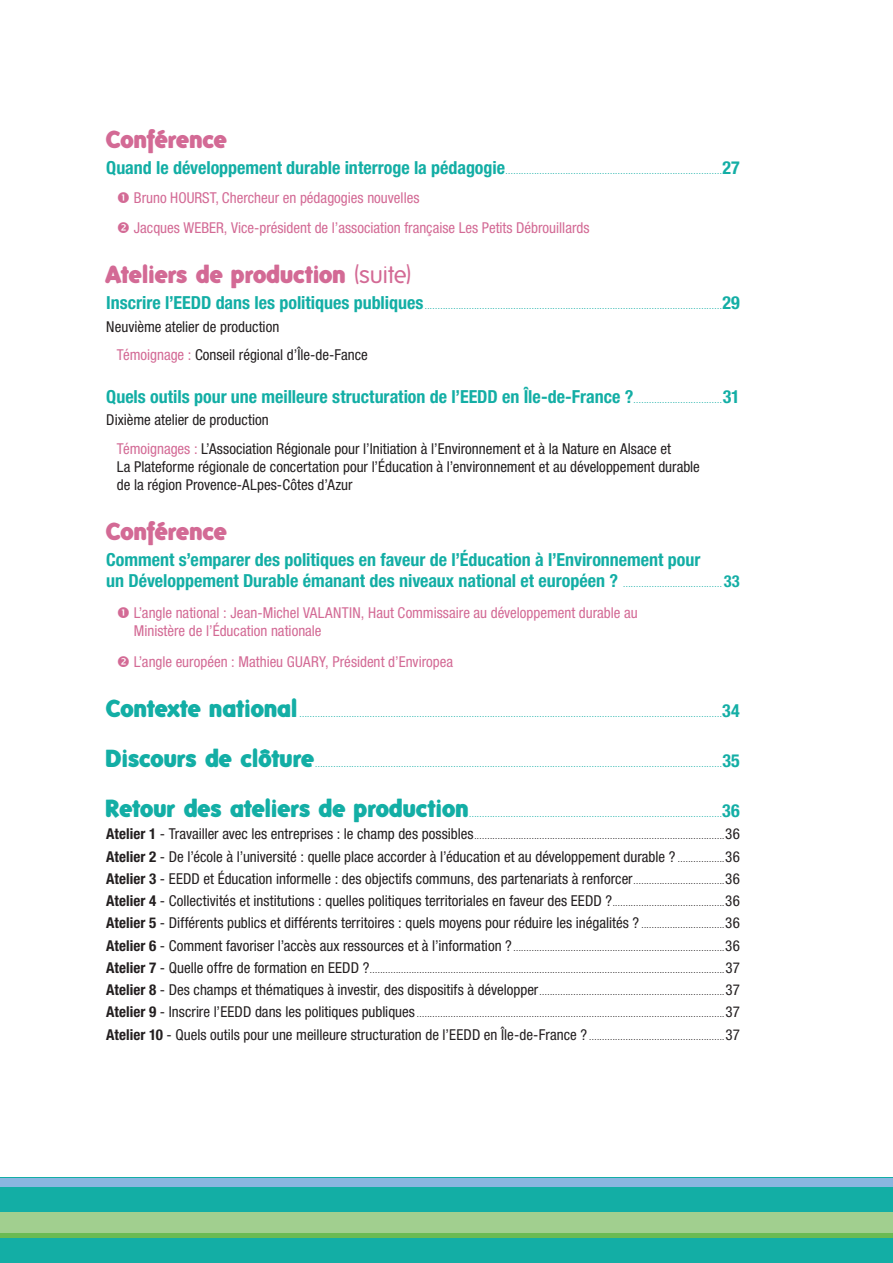
<style>
.page{position:relative;width:893px;height:1263px;background:#fff}
.page>*{position:absolute;margin:0;border:0;box-sizing:border-box;transform-origin:0 0}
.t1{font:900 24px "Folks";color:#13aea5}
.t2{font:900 24px "Folks";letter-spacing:-.005em;color:#d36a95}
.t3{font:700 condensed 18px/21.6px "Helvetica Neue";color:#13aea5}
.t4{font:condensed 15px/22.2px "Helvetica Neue";color:#231f20}
.t5{font:condensed 15px/18px "Helvetica Neue";color:#d36a95}
.t6{font:condensed 9px "Helvetica Neue";color:#231f20}
.t7{font:condensed 9px "Helvetica Neue";color:#13aea5}
.s1{font-weight:700;font-size:18px}
.s2{font-weight:400}
.s3{color:#d36a95}
.s4{font-weight:400;font-size:9px}
.s5{font-size:16.5px}
.s6{font-weight:700;font-size:15px}
.s7{font-size:15px}
.s8{font-weight:700}
.s9{font-size:9px}
</style>
<div class="page">
<div style="left:0;top:1178px;width:893px;height:85px;background:#13aea5"></div>
<div style="left:0;top:1178px;width:893px;height:8px;background:#8ab6e0"></div>
<div style="left:0;top:1212px;width:893px;height:25px;background:#a1cf8f"></div>
<hr style="left:0;top:1233px;width:893px;height:4px;background:#6abb53">
<h1 class="t2" style="left:106px;top:125px;width:121px">Conférence</h1>
<p class="t7" style="left:106px;top:166px;width:635px"><span class="s1">Quand le développement durable interroge la pédagogie</span>....................................................................................<span class="s1">27</span></p>
<p class="t5" style="left:134px;top:188px;width:53px">Bruno Hourst</p>
<p class="t5" style="left:215px;top:188px;width:206px">, Chercheur en pédagogies nouvelles</p>
<p class="t5" style="left:134px;top:219px;width:69px">Jacques Weber</p>
<p class="t5" style="left:224px;top:219px;width:367px">, Vice-président de l’association française Les Petits Débrouillards</p>
<h1 class="t2" style="left:106px;top:261px;width:307px">Ateliers de production <span class="s2">(suite)</span></h1>
<p class="t7" style="left:106px;top:301px;width:635px"><span class="s1">Inscrire l’EEDD dans les politiques publiques</span>...................................................................................................................<span class="s1">29</span></p>
<p class="t4" style="left:117px;top:312px;width:252px;line-height:28.7px;text-indent:-11px">Neuvième atelier de production<br><span class="s3">Témoignage :</span> Conseil régional d’Île-de-Fance</p>
<p class="t3" style="left:106px;top:386px;width:635px">Quels outils pour une meilleure structuration de l’EEDD en Île-de-France ?<span class="s4">...................................</span>31</p>
<p class="t4" style="left:117px;top:405px;width:556px;line-height:28.7px;text-indent:-11px">Dixième atelier de production<br><span class="s3">Témoignages :</span> L’Association Régionale pour l’Initiation à l’Environnement et à la Nature en Alsace et</p>
<p class="t4" style="left:117px;top:457px;width:584px;line-height:18px">La Plateforme régionale de concertation pour l’Éducation à l’environnement et au développement durable de la région Provence-ALpes-Côtes d’Azur</p>
<h1 class="t2" style="left:106px;top:517px;width:121px">Conférence</h1>
<p class="t3" style="left:106px;top:548px;width:635px">Comment s’emparer des politiques en faveur de l’Éducation à l’Environnement pour<br>un Développement Durable émanant des niveaux national et européen ? <span class="s4">.......................................</span> <span class="s5">33</span></p>
<p class="t5" style="left:134px;top:604px;width:505px">L’angle national : Jean-Michel VALANTIN, Haut Commissaire au développement durable au<br>Ministère de l’Éducation nationale</p>
<p class="t5" style="left:134px;top:652px;width:321px">L’angle européen : Mathieu GUARY, Président d’Enviropea</p>
<h1 class="t1" style="left:106px;top:694px;width:193px">Contexte national</h1>
<p class="t7" style="left:298px;top:709px;width:444px">...................................................................................................................................................................<span class="s1">34</span></p>
<h1 class="t1" style="left:106px;top:744px;width:208px">Discours de clôture</h1>
<p class="t7" style="left:314px;top:759px;width:427px">.............................................................................................................................................................<span class="s1">35</span></p>
<h1 class="t1" style="left:106px;top:794px;width:364px">Retour des ateliers de production</h1>
<p class="t7" style="left:468px;top:809px;width:273px">..................................................................................................<span class="s1">36</span></p>
<p class="t6" style="left:106px;top:831px;width:635px"><span class="s6">Atelier 1</span> <span class="s7">- Travailler avec les entreprises : le champ des possibles</span>.................................................................................................<span class="s7">36</span></p>
<p class="t4" style="left:106px;top:845px;width:635px;text-align:justify"><span class="s8">Atelier 2</span> - De l’école à l’université : quelle place accorder à l’éducation et au développement durable ?<span class="s9">...................</span>36<br><span class="s8">Atelier 3</span> - EEDD et Éducation informelle : des objectifs communs, des partenariats à renforcer<span class="s9">....................................</span>36<br><span class="s8">Atelier 4</span> - Collectivités et institutions : quelles politiques territoriales en faveur des EEDD ?<span class="s9">............................................</span>36<br><span class="s8">Atelier 5</span> - Différents publics et différents territoires : quels moyens pour réduire les inégalités ?<span class="s9">.................................</span>36</p>
<p class="t6" style="left:106px;top:942px;width:635px"><span class="s6">Atelier 6</span> <span class="s7">- Comment favoriser l’accès aux ressources et à l’information ?</span>..................................................................................<span class="s7">36</span></p>
<p class="t6" style="left:106px;top:964px;width:635px"><span class="s6">Atelier 7</span> <span class="s7">- Quelle offre de formation en EEDD ?</span>.........................................................................................................................................<span class="s7">37</span></p>
<p class="t6" style="left:106px;top:987px;width:635px"><span class="s6">Atelier 8</span> <span class="s7">- Des champs et thématiques à investir, des dispositifs à développer</span>........................................................................<span class="s7">37</span></p>
<p class="t6" style="left:106px;top:1009px;width:635px"><span class="s6">Atelier 9</span> <span class="s7">- Inscrire l’EEDD dans les politiques publiques</span>.......................................................................................................................<span class="s7">37</span></p>
<p class="t4" style="left:106px;top:1023px;width:635px"><span class="s8">Atelier 10</span> - Quels outils pour une meilleure structuration de l’EEDD en Île-de-France ?<span class="s9">.....................................................</span>37</p>
</div>
